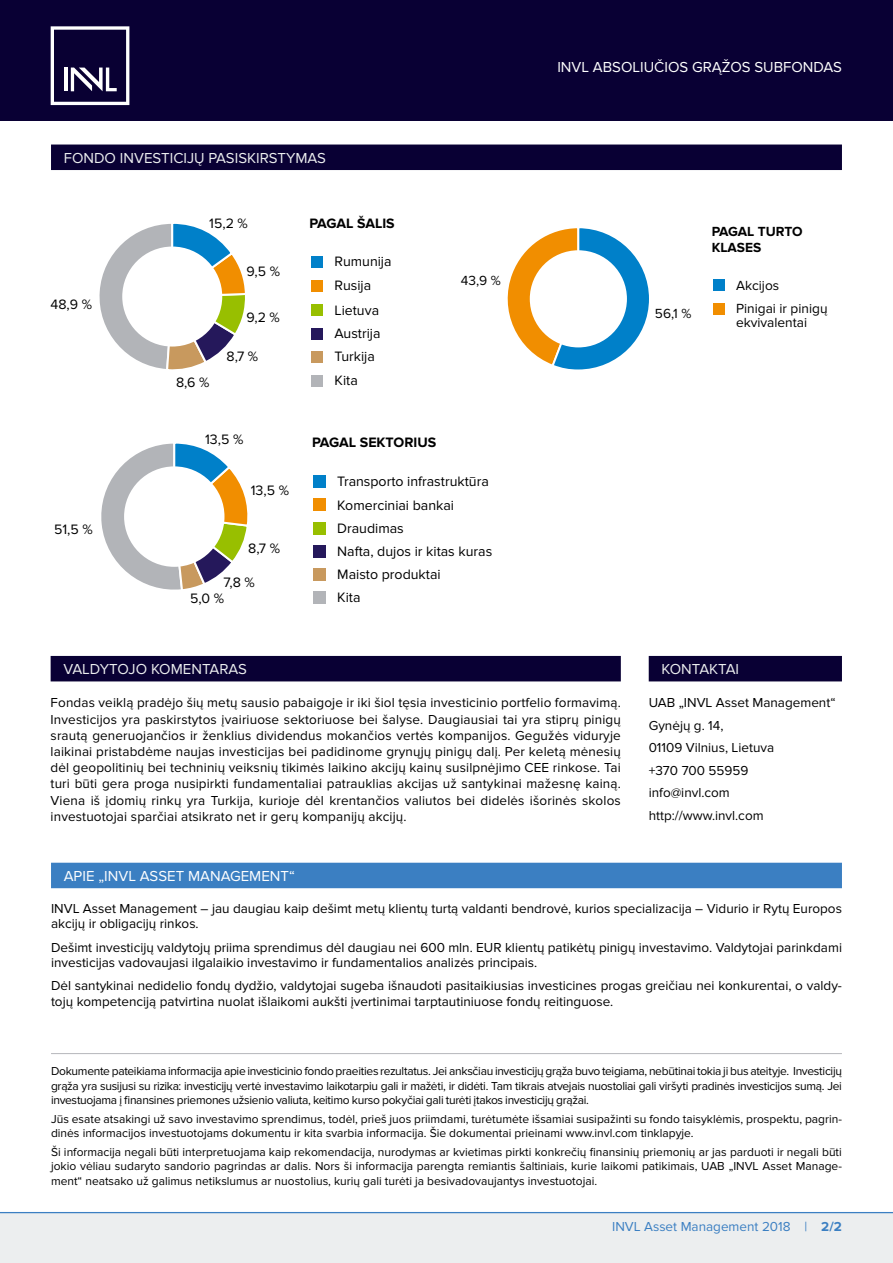
<style>
.page{position:relative;width:893px;height:1263px;background:#fff}
.page>*{position:absolute;margin:0;border:0;box-sizing:border-box;transform-origin:0 0}
.antraste_4_-_MĖLYNA{font:15px "Proxima Nova";color:#eceeef}
.antraste_3_-_ŽYDRA{font:15px "Proxima Nova";color:#fff}
.t1{font:14.1px/23.5px "Proxima Nova";color:#000}
.t2{font:700 14.1px "Proxima Nova";color:#000}
.t3{font:13.65px/14.4px "Proxima Nova";color:#000}
.t4{font:700 13.65px/16.5px "Proxima Nova";color:#000}
.textas_justify{font:13.5px/16.2px "Proxima Nova";color:#000}
.t5{font:13.5px "Proxima Nova";color:#3b7fc2}
.textas_justify-2{font:12px/14.4px "Proxima Nova";color:#000;text-align:justify}
.s1{font-weight:700}
</style>
<div class="page">
<div style="left:0;top:0;width:893px;height:120px;background:#090034"></div>
<div style="left:0;top:1212px;width:893px;height:51px;background:#eceeef"></div>
<hr style="left:0;top:1212px;width:893px;height:1px;background:#3b7fc2">
<svg style="left:51px;top:26px;width:78px;height:79px"></svg>
<svg style="left:507px;top:228px;width:142px;height:142px"></svg>
<div style="left:530px;top:250px;width:97px;height:97px;background:#fff;border-radius:50%"></div>
<div style="left:713px;top:280px;width:11px;height:11px;background:#0080c9"></div>
<div style="left:713px;top:303px;width:11px;height:11px;background:#f18e00"></div>
<div style="left:51px;top:145px;width:791px;height:25px;background:#090034"></div>
<div style="left:51px;top:656px;width:570px;height:25px;background:#090034"></div>
<div style="left:649px;top:656px;width:193px;height:25px;background:#090034"></div>
<hr style="left:51px;top:1053px;width:791px;height:1px;background:#b6b7bb">
<svg style="left:101px;top:443px;width:147px;height:147px"></svg>
<div style="left:124px;top:466px;width:100px;height:101px;background:#fff;border-radius:50%"></div>
<div style="left:313px;top:476px;width:12px;height:12px;background:#0080c9"></div>
<div style="left:313px;top:499px;width:12px;height:12px;background:#f18e00"></div>
<div style="left:313px;top:522px;width:12px;height:12px;background:#98bf00"></div>
<div style="left:313px;top:545px;width:12px;height:12px;background:#25185b"></div>
<div style="left:313px;top:569px;width:12px;height:12px;background:#c8995e"></div>
<div style="left:313px;top:592px;width:12px;height:12px;background:#b2b4b8"></div>
<svg style="left:99px;top:223px;width:146px;height:147px"></svg>
<div style="left:122px;top:247px;width:100px;height:100px;background:#fff;border-radius:50%"></div>
<div style="left:311px;top:256px;width:12px;height:12px;background:#0080c9"></div>
<div style="left:311px;top:280px;width:12px;height:12px;background:#f18e00"></div>
<div style="left:311px;top:304px;width:12px;height:12px;background:#98bf00"></div>
<div style="left:311px;top:327px;width:12px;height:12px;background:#25185b"></div>
<div style="left:311px;top:351px;width:12px;height:12px;background:#c8995e"></div>
<div style="left:311px;top:375px;width:12px;height:12px;background:#b2b4b8"></div>
<div style="left:51px;top:863px;width:791px;height:25px;background:#3b7fc2"></div>
<p class="antraste_4_-_MĖLYNA" style="left:64px;top:149px;width:264px">FONDO INVESTICIJŲ PASISKIRSTYMAS</p>
<p class="t1" style="left:51px;top:293px;width:43px">48,9 %</p>
<p class="t1" style="left:209px;top:211px;width:40px">15,2 %</p>
<p class="t2" style="left:309px;top:215px;width:87px">PAGAL ŠALIS</p>
<p class="t1" style="left:247px;top:259px;width:35px">9,5 %</p>
<p class="t1" style="left:247px;top:306px;width:35px">9,2 %</p>
<p class="t1" style="left:227px;top:345px;width:33px">8,7 %</p>
<p class="t1" style="left:335px;top:250px;width:59px">Rumunija</p>
<p class="t1" style="left:335px;top:273px;width:46px;line-height:24.8px">Rusija<br>Lietuva</p>
<p class="t1" style="left:335px;top:322px;width:48px">Austrija</p>
<p class="t1" style="left:335px;top:345px;width:42px">Turkija<br>Kita</p>
<p class="t1" style="left:176px;top:370px;width:35px">8,6 %</p>
<p class="t1" style="left:205px;top:428px;width:40px">13,5 %</p>
<p class="t2" style="left:312px;top:435px;width:126px">PAGAL SEKTORIUS</p>
<p class="t3" style="left:461px;top:274px;width:42px">43,9 %</p>
<p class="t1" style="left:54px;top:518px;width:40px">51,5 %</p>
<p class="t1" style="left:251px;top:479px;width:40px">13,5 %</p>
<p class="t1" style="left:248px;top:536px;width:33px">8,7 %</p>
<p class="t1" style="left:224px;top:571px;width:33px">7,8 %</p>
<p class="t1" style="left:190px;top:587px;width:35px">5,0 %</p>
<p class="t1" style="left:337px;top:470px;width:153px">Transporto infrastruktūra</p>
<p class="t1" style="left:337px;top:493px;width:118px">Komerciniai bankai</p>
<p class="t1" style="left:337px;top:516px;width:68px">Draudimas</p>
<p class="t1" style="left:337px;top:539px;width:157px">Nafta, dujos ir kitas kuras</p>
<p class="t1" style="left:337px;top:586px;width:25px">Kita</p>
<p class="t1" style="left:337px;top:563px;width:105px">Maisto produktai</p>
<p class="antraste_3_-_ŽYDRA" style="left:557px;top:58px;width:286px">INVL ABSOLIUČIOS GRĄŽOS SUBFONDAS</p>
<p class="t4" style="left:712px;top:223px;width:93px">PAGAL TURTO<br>KLASES</p>
<p class="t3" style="left:655px;top:306px;width:38px">56,1 %</p>
<p class="t3" style="left:736px;top:278px;width:45px">Akcijos</p>
<p class="t3" style="left:736px;top:301px;width:93px">Pinigai ir pinigų ekvivalentai</p>
<p class="antraste_4_-_MĖLYNA" style="left:63px;top:661px;width:185px">VALDYTOJO KOMENTARAS</p>
<p class="textas_justify" style="left:51px;top:695px;width:572px;text-align:justify">Fondas veiklą pradėjo šių metų sausio pabaigoje ir iki šiol tęsia investicinio portfelio formavimą.<br>Investicijos yra paskirstytos įvairiuose sektoriuose bei šalyse. Daugiausiai tai yra stiprų pinigų srautą generuojančios ir ženklius dividendus mokančios vertės kompanijos. Gegužės viduryje laikinai pristabdėme naujas investicijas bei padidinome grynųjų pinigų dalį. Per keletą mėnesių dėl geopolitinių bei techninių veiksnių tikimės laikino akcijų kainų susilpnėjimo CEE rinkose. Tai turi būti gera proga nusipirkti fundamentaliai patrauklias akcijas už santykinai mažesnę kainą.<br>Viena iš įdomių rinkų yra Turkija, kurioje dėl krentančios valiutos bei didelės išorinės skolos investuotojai sparčiai atsikrato net ir gerų kompanijų akcijų.</p>
<p class="antraste_4_-_MĖLYNA" style="left:661px;top:661px;width:79px">KONTAKTAI</p>
<p class="textas_justify" style="left:649px;top:695px;width:188px">UAB „INVL Asset Management“</p>
<p class="textas_justify" style="left:649px;top:717px;width:76px">Gynėjų g. 14,</p>
<p class="textas_justify" style="left:649px;top:740px;width:127px">01109 Vilnius, Lietuva</p>
<p class="textas_justify" style="left:649px;top:762px;width:101px">+370 700 55959</p>
<p class="textas_justify" style="left:649px;top:785px;width:83px">info@invl.com</p>
<p class="textas_justify" style="left:649px;top:807px;width:116px">http://www.invl.com</p>
<p class="antraste_3_-_ŽYDRA" style="left:64px;top:867px;width:233px">APIE „INVL ASSET MANAGEMENT“</p>
<p class="textas_justify" style="left:51px;top:901px;width:792px;line-height:15px">INVL Asset Management – jau daugiau kaip dešimt metų klientų turtą valdanti bendrovė, kurios specializacija – Vidurio ir Rytų Europos akcijų ir obligacijų rinkos.</p>
<p class="textas_justify" style="left:51px;top:940px;width:792px;line-height:15px">Dešimt investicijų valdytojų priima sprendimus dėl daugiau nei 600 mln. EUR klientų patikėtų pinigų investavimo. Valdytojai parinkdami investicijas vadovaujasi ilgalaikio investavimo ir fundamentalios analizės principais.</p>
<p class="textas_justify" style="left:51px;top:978px;width:792px">Dėl santykinai nedidelio fondų dydžio, valdytojai sugeba išnaudoti pasitaikiusias investicines progas greičiau nei konkurentai, o valdy&shy;tojų kompetenciją patvirtina nuolat išlaikomi aukšti įvertinimai tarptautiniuose fondų reitinguose.</p>
<p class="textas_justify-2" style="left:51px;top:1064px;width:792px">Dokumente pateikiama informacija apie investicinio fondo praeities rezultatus. Jei anksčiau investicijų grąža buvo teigiama, nebūtinai tokia ji bus ateityje. Investicijų grąža yra susijusi su rizika: investicijų vertė investavimo laikotarpiu gali ir mažėti, ir didėti. Tam tikrais atvejais nuostoliai gali viršyti pradinės investicijos sumą. Jei investuojama į finansines priemones užsienio valiuta, keitimo kurso pokyčiai gali turėti įtakos investicijų grąžai.</p>
<p class="textas_justify-2" style="left:51px;top:1112px;width:792px">Jūs esate atsakingi už savo investavimo sprendimus, todėl, prieš juos priimdami, turėtumėte išsamiai susipažinti su fondo taisyklėmis, prospektu, pagrin&shy;dinės informacijos investuotojams dokumentu ir kita svarbia informacija. Šie dokumentai prieinami www.invl.com tinklapyje.</p>
<p class="textas_justify-2" style="left:51px;top:1145px;width:792px">Ši informacija negali būti interpretuojama kaip rekomendacija, nurodymas ar kvietimas pirkti konkrečių finansinių priemonių ar jas parduoti ir negali būti jokio vėliau sudaryto sandorio pagrindas ar dalis. Nors ši informacija parengta remiantis šaltiniais, kurie laikomi patikimais, UAB „INVL Asset Manage&shy;ment“ neatsako už galimus netikslumus ar nuostolius, kurių gali turėti ja besivadovaujantys investuotojai.</p>
<p class="t5" style="left:612px;top:1219px;width:231px">INVL Asset Management 2018 | <span class="s1">2/2</span></p>
</div>
